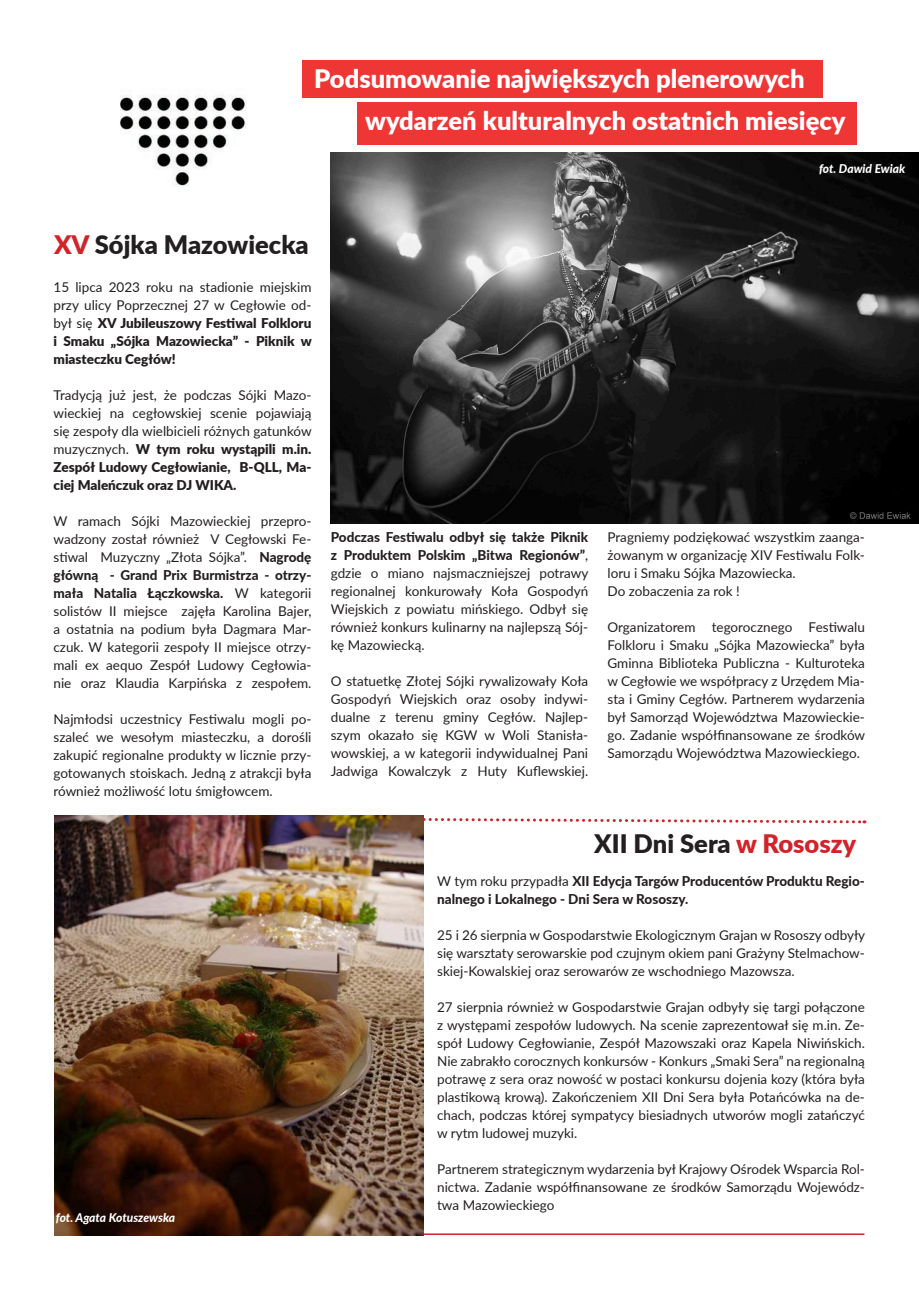
<style>
.page{position:relative;width:919px;height:1289px;background:#fff}
.page>*{position:absolute;margin:0;border:0;box-sizing:border-box;transform-origin:0 0}
.t1{font:900 25.5px/42.6px "Lato";color:#fff}
.t2{font:900 25.5px "Lato";color:#231f20}
.t3{font:13.5px/18px "Lato";color:#231f20;text-align:justify}
.t4{font:900 13.5px/18px "Lato";color:#231f20;text-align:justify}
.t5{font:800 13.5px/18px "Lato";color:#231f20}
.t6{font:italic 800 12px "Lato";color:#fff}
.s1{color:#d1232a}
.s2{font-weight:400}
.s3{font-weight:900}
.s4{font-weight:800}
</style>
<div class="page">
<hr style="left:424px;top:1233px;width:440px;height:1px;background:#d1232a">
<svg style="left:56px;top:815px;width:808px;height:9px"></svg>
<img style="left:120px;top:94px;width:127px;height:92px">
<div style="left:302px;top:60px;width:520px;height:38px;background:#ee3635"></div>
<div style="left:357px;top:102px;width:500px;height:43px;background:#ee3635"></div>
<img style="left:330px;top:153px;width:588px;height:370px">
<img style="left:54px;top:816px;width:370px;height:419px">
<h1 class="t1" style="left:365px;top:56px;width:482px;text-indent:-51px">Podsumowanie największych plenerowych wydarzeń kulturalnych ostatnich miesięcy</h1>
<p class="t6" style="left:819px;top:160px;width:88px">fot. Dawid Ewiak</p>
<h1 class="t2" style="left:54px;top:226px;width:256px"><span class="s1">XV</span> Sójka Mazowiecka</h1>
<p class="t4" style="left:53px;top:277px;width:260px"><span class="s2">15 lipca 2023 roku na stadionie miejskim przy ulicy Poprzecznej 27 w Cegłowie od&shy;był się</span> XV Jubileuszowy Festiwal Folkloru i Smaku „Sójka Mazowiecka” - Piknik w miasteczku Cegłów!</p>
<p class="t3" style="left:53px;top:385px;width:260px">Tradycją już jest, że podczas Sójki Mazo&shy;wieckiej na cegłowskiej scenie pojawiają się zespoły dla wielbicieli różnych gatunków muzycznych. <span class="s3">W tym roku wystąpili m.in.<br>Zespół Ludowy Cegłowianie, B-QLL, Ma&shy;ciej Maleńczuk oraz DJ WIKA.</span></p>
<p class="t3" style="left:53px;top:511px;width:259px">W ramach Sójki Mazowieckiej przepro&shy;wadzony został również V Cegłowski Fe&shy;stiwal Muzyczny „Złota Sójka”. <span class="s4">Nagrodę główną - Grand Prix Burmistrza - otrzy&shy;mała Natalia Łączkowska.</span> W kategorii solistów II miejsce zajęła Karolina Bajer, a ostatnia na podium była Dagmara Mar&shy;czuk. W kategorii zespoły II miejsce otrzy&shy;mali ex aequo Zespół Ludowy Cegłowia&shy;nie oraz Klaudia Karpińska z zespołem.</p>
<p class="t3" style="left:53px;top:709px;width:259px">Najmłodsi uczestnicy Festiwalu mogli po&shy;szaleć we wesołym miasteczku, a dorośli zakupić regionalne produkty w licznie przy&shy;gotowanych stoiskach. Jedną z atrakcji była również możliwość lotu śmigłowcem.</p>
<p class="t6" style="left:56px;top:1208px;width:121px">fot. Agata Kotuszewska</p>
<p class="t3" style="left:331px;top:527px;width:259px"><span class="s4">Podczas Festiwalu odbył się także Piknik z Produktem Polskim „Bitwa Regionów”</span>, gdzie o miano najsmaczniejszej potrawy regionalnej konkurowały Koła Gospodyń Wiejskich z powiatu mińskiego. Odbył się również konkurs kulinarny na najlepszą Sój&shy;kę Mazowiecką.</p>
<p class="t3" style="left:331px;top:671px;width:259px">O statuetkę Złotej Sójki rywalizowały Koła Gospodyń Wiejskich oraz osoby indywi&shy;dualne z terenu gminy Cegłów. Najlep&shy;szym okazało się KGW w Woli Stanisła&shy;wowskiej, a w kategorii indywidualnej Pani Jadwiga Kowalczyk z Huty Kuflewskiej.</p>
<p class="t3" style="left:607px;top:527px;width:259px;text-align:left">Pragniemy podziękować wszystkim zaanga&shy;żowanym w organizację XIV Festiwalu Folk&shy;loru i Smaku Sójka Mazowiecka.<br>Do zobaczenia za rok !</p>
<p class="t3" style="left:607px;top:617px;width:259px">Organizatorem tegorocznego Festiwalu Folkloru i Smaku „Sójka Mazowiecka” była Gminna Biblioteka Publiczna - Kulturoteka w Cegłowie we współpracy z Urzędem Mia&shy;sta i Gminy Cegłów. Partnerem wydarzenia był Samorząd Województwa Mazowieckie&shy;go. Zadanie współfinansowane ze środków Samorządu Województwa Mazowieckiego.</p>
<h1 class="t2" style="left:594px;top:824px;width:263px">XII Dni Sera <span class="s1">w Rososzy</span></h1>
<p class="t5" style="left:437px;top:871px;width:429px"><span class="s2">W tym roku przypadła</span> XII Edycja Targów Producentów Produktu Regio&shy;nalnego i Lokalnego - Dni Sera w Rososzy.</p>
<p class="t3" style="left:437px;top:925px;width:429px">25 i 26 sierpnia w Gospodarstwie Ekologicznym Grajan w Rososzy odbyły się warsztaty serowarskie pod czujnym okiem pani Grażyny Stelmachow&shy;skiej-Kowalskiej oraz serowarów ze wschodniego Mazowsza.</p>
<p class="t3" style="left:437px;top:997px;width:429px">27 sierpnia również w Gospodarstwie Grajan odbyły się targi połączone z występami zespołów ludowych. Na scenie zaprezentował się m.in. Ze&shy;spół Ludowy Cegłowianie, Zespół Mazowszaki oraz Kapela Niwińskich.<br>Nie zabrakło corocznych konkursów - Konkurs „Smaki Sera” na regionalną potrawę z sera oraz nowość w postaci konkursu dojenia kozy (która była plastikową krową). Zakończeniem XII Dni Sera była Potańcówka na de&shy;chach, podczas której sympatycy biesiadnych utworów mogli zatańczyć w rytm ludowej muzyki.</p>
<p class="t3" style="left:437px;top:1159px;width:429px">Partnerem strategicznym wydarzenia był Krajowy Ośrodek Wsparcia Rol&shy;nictwa. Zadanie współfinansowane ze środków Samorządu Wojewódz&shy;twa Mazowieckiego</p>
</div>
